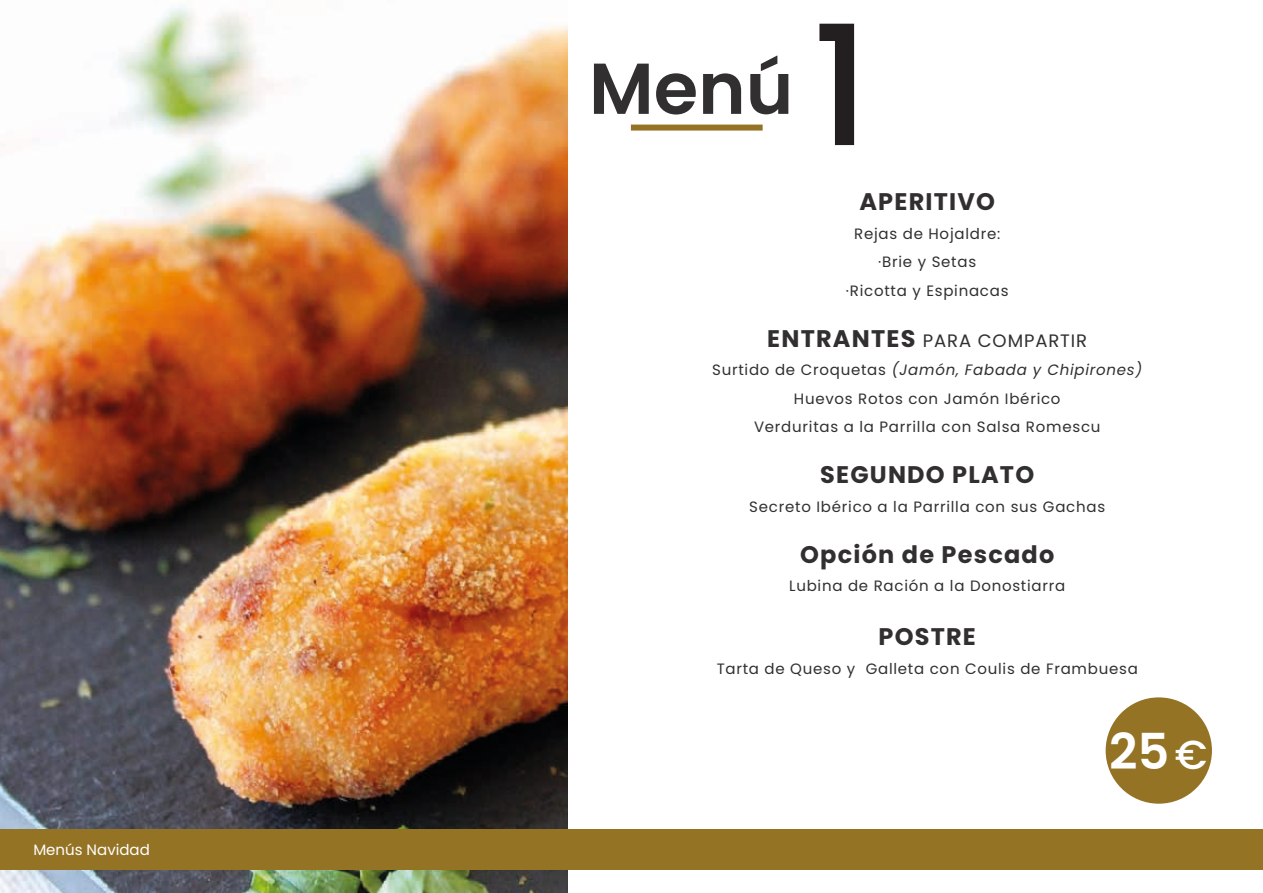
<style>
.page{position:relative;width:1263px;height:893px;background:#fff}
.page>*{position:absolute;margin:0;border:0;box-sizing:border-box;transform-origin:0 0}
.t1{font:500 166.5px "Poppins";color:#231f20}
.t2{font:600 72px "Poppins";color:#312f30}
.t3{font:600 49.5px "Poppins";color:#fff}
.t4{font:700 24px "Poppins";letter-spacing:.05em;color:#312f30}
.t5{font:18px "Poppins";letter-spacing:.05em;color:#312f30}
.t6{font:15px/28.5px "Poppins";letter-spacing:.05em;color:#312f30;text-align:center}
.t7{font:15px "Poppins";color:#fff}
.s1{font-weight:700;font-size:24px}
.s2{font-style:italic}
.s3{font-weight:500;font-size:40.5px}
</style>
<div class="page">
<img style="left:0;top:6px;width:568px;height:887px">
<div style="left:631px;top:125px;width:132px;height:6px;background:#957325"></div>
<div style="left:1106px;top:697px;width:106px;height:107px;background:#957325;border-radius:50%"></div>
<div style="left:0;top:829px;width:1263px;height:41px;background:#957325"></div>
<p class="t7" style="left:33px;top:841px;width:118px">Menús Navidad</p>
<h2 class="t2" style="left:589px;top:47px;width:206px">Menú</h2>
<h1 class="t1" style="left:812px;top:-10px;width:60px">1</h1>
<h3 class="t4" style="left:859px;top:188px;width:137px">APERITIVO</h3>
<p class="t6" style="left:846px;top:219px;width:164px">Rejas de Hojaldre: ·Brie y Setas ·Ricotta y Espinacas</p>
<p class="t5" style="left:767px;top:330px;width:321px"><span class="s1">ENTRANTES</span> PARA COMPARTIR</p>
<p class="t6" style="left:712px;top:356px;width:432px">Surtido de Croquetas <span class="s2">(Jamón, Fabada y Chipirones)<br></span>Huevos Rotos con Jamón Ibérico<br>Verduritas a la Parrilla con Salsa Romescu</p>
<h3 class="t4" style="left:820px;top:461px;width:215px">SEGUNDO PLATO</h3>
<p class="t6" style="left:749px;top:492px;width:357px">Secreto Ibérico a la Parrilla con sus Gachas</p>
<h3 class="t4" style="left:800px;top:540px;width:256px">Opción de Pescado</h3>
<p class="t6" style="left:789px;top:572px;width:278px">Lubina de Ración a la Donostiarra</p>
<h3 class="t4" style="left:878px;top:623px;width:99px">POSTRE</h3>
<p class="t6" style="left:717px;top:654px;width:423px">Tarta de Queso y Galleta con Coulis de Frambuesa</p>
<h3 class="t3" style="left:1109px;top:723px;width:100px">25<span class="s3">€</span></h3>
</div>
